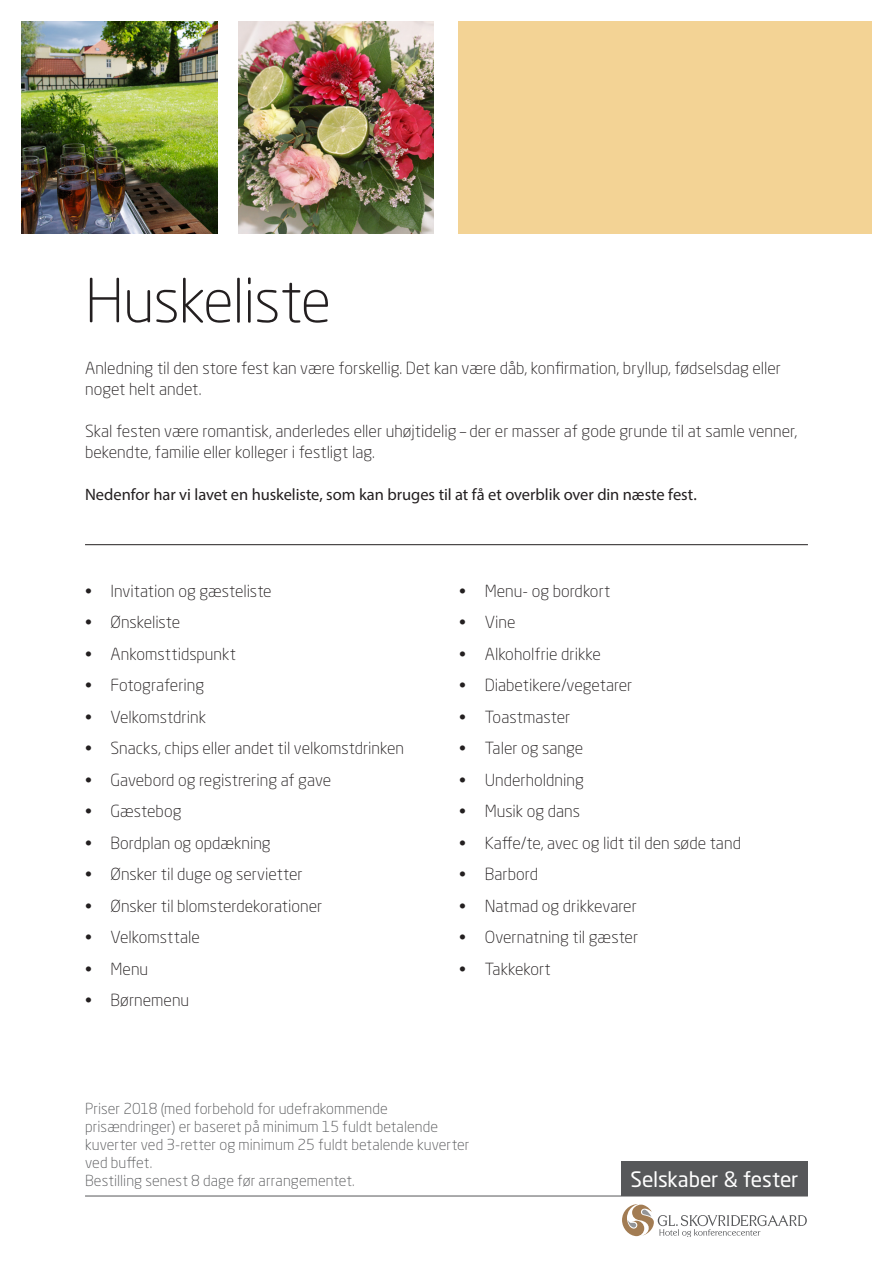
<style>
.page{position:relative;width:893px;height:1263px;background:#fff}
.page>*{position:absolute;margin:0;border:0;box-sizing:border-box;transform-origin:0 0}
.Titel{font:300 60px "Neo Sans Pro";letter-spacing:-.02em;color:#231f20}
.t1{font:21px "Neo Sans Pro";letter-spacing:-.005em;color:#fff}
.Liste{font:300 16.5px "Neo Sans Pro";color:#231f20}
.Brød{font:300 16.5px/21px "Neo Sans Pro";color:#231f20}
.Brød-2{font:16.5px "Myriad Pro";letter-spacing:-.005em;color:#231f20}
.t2{font:300 15px/18px "Neo Sans Pro";letter-spacing:.005em;color:#57585a}
</style>
<div class="page">
<hr style="left:85px;top:1195px;width:723px;height:1px;background:#57585a">
<svg style="left:622px;top:1204px;width:185px;height:32px"></svg>
<div style="left:621px;top:1161px;width:187px;height:34px;background:#57585a"></div>
<img style="left:21px;top:21px;width:196px;height:213px">
<img style="left:238px;top:21px;width:196px;height:213px">
<hr style="left:85px;top:544px;width:723px;height:1px;background:#231f20">
<div style="left:458px;top:21px;width:414px;height:213px;background:#f3d395"></div>
<p class="Titel" style="left:85px;top:265px;width:248px">Huskeliste</p>
<p class="Brød" style="left:85px;top:357px;width:697px">Anledning til den store fest kan være forskellig. Det kan være dåb, konfirmation, bryllup, fødselsdag eller noget helt andet.</p>
<p class="Brød" style="left:85px;top:420px;width:714px">Skal festen være romantisk, anderledes eller uhøjtidelig – der er masser af gode grunde til at samle venner, bekendte, familie eller kolleger i festligt lag.</p>
<p class="Brød-2" style="left:85px;top:484px;width:613px">Nedenfor har vi lavet en huskeliste, som kan bruges til at få et overblik over din næste fest.</p>
<p class="Liste" style="left:85px;top:581px;width:188px">• Invitation og gæsteliste</p>
<p class="Liste" style="left:85px;top:612px;width:97px">• Ønskeliste</p>
<p class="Liste" style="left:85px;top:644px;width:153px">• Ankomsttidspunkt</p>
<p class="Liste" style="left:85px;top:675px;width:121px">• Fotografering</p>
<p class="Liste" style="left:85px;top:707px;width:123px">• Velkomstdrink</p>
<p class="Liste" style="left:85px;top:738px;width:321px">• Snacks, chips eller andet til velkomstdrinken</p>
<p class="Liste" style="left:85px;top:770px;width:248px">• Gavebord og registrering af gave</p>
<p class="Liste" style="left:85px;top:801px;width:98px">• Gæstebog</p>
<p class="Liste" style="left:85px;top:833px;width:187px">• Bordplan og opdækning</p>
<p class="Liste" style="left:85px;top:864px;width:219px">• Ønsker til duge og servietter</p>
<p class="Liste" style="left:85px;top:896px;width:239px">• Ønsker til blomsterdekorationer</p>
<p class="Liste" style="left:85px;top:927px;width:116px">• Velkomsttale</p>
<p class="Liste" style="left:85px;top:959px;width:65px">• Menu</p>
<p class="Liste" style="left:85px;top:990px;width:106px">• Børnemenu</p>
<p class="Liste" style="left:459px;top:581px;width:153px">• Menu- og bordkort</p>
<p class="Liste" style="left:459px;top:612px;width:58px">• Vine</p>
<p class="Liste" style="left:459px;top:644px;width:143px">• Alkoholfrie drikke</p>
<p class="Liste" style="left:459px;top:675px;width:175px">• Diabetikere/vegetarer</p>
<p class="Liste" style="left:459px;top:707px;width:112px">• Toastmaster</p>
<p class="Liste" style="left:459px;top:738px;width:126px">• Taler og sange</p>
<p class="Liste" style="left:459px;top:770px;width:126px">• Underholdning</p>
<p class="Liste" style="left:459px;top:801px;width:122px">• Musik og dans</p>
<p class="Liste" style="left:459px;top:833px;width:283px">• Kaffe/te, avec og lidt til den søde tand</p>
<p class="Liste" style="left:459px;top:864px;width:80px">• Barbord</p>
<p class="Liste" style="left:459px;top:896px;width:179px">• Natmad og drikkevarer</p>
<p class="Liste" style="left:459px;top:927px;width:180px">• Overnatning til gæster</p>
<p class="Liste" style="left:459px;top:959px;width:93px">• Takkekort</p>
<p class="t2" style="left:85px;top:1099px;width:386px">Priser 2018 (med forbehold for udefrakommende prisændringer) er baseret på minimum 15 fuldt betalende kuverter ved 3-retter og minimum 25 fuldt betalende kuverter ved buffet.<br>Bestilling senest 8 dage før arrangementet.</p>
<p class="t1" style="left:630px;top:1166px;width:169px">Selskaber &amp; fester</p>
</div>
